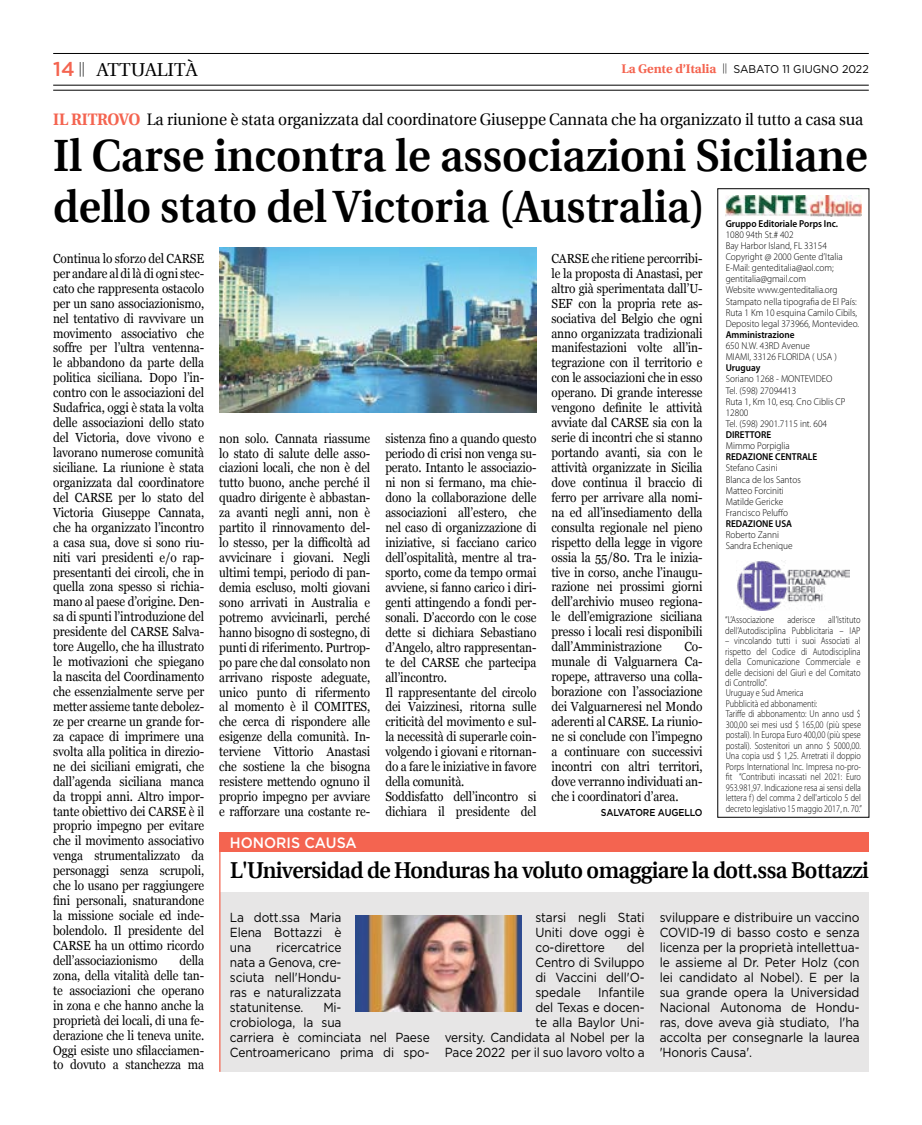
<style>
.page{position:relative;width:922px;height:1125px;background:#fff}
.page>*{position:absolute;margin:0;border:0;box-sizing:border-box;transform-origin:0 0}
.t1{font:600 45.25px/51.2px "Utopia";color:#000;scale:.96 1}
.t2{font:600 23px "Utopia";letter-spacing:-.025em;color:#000;scale:.94 1}
.t3{font:500 20px "Gotham";color:#f46450}
.t4{font:18.75px "Utopia";color:#000}
.t5{font:16.62px "Utopia";letter-spacing:-.01em;color:#000;scale:.94 1}
.t6{font:500 15px "Gotham";color:#fff;scale:.95 1}
.t7{font:13.12px/14.9px "Georgia";letter-spacing:-.01em;color:#000;text-align:justify;scale:.9 1}
.t8{font:13.12px/15px "Gotham";letter-spacing:-.01em;color:#000;text-align:justify;scale:.91 1}
.t9{font:700 12.5px "Utopia";color:#f46450}
.t10{font:11.25px "Gotham";color:#000;scale:.95 1}
.t11{font:300 10px/11.1px "Myriad Pro";color:#000;scale:.93 1}
.t12{font:300 10px/10.5px "Myriad Pro";color:#000;scale:.83 1}
.t13{font:300 10px/10.5px "Myriad Pro";color:#000;text-align:right;scale:.84 1}
.t14{font:600 10px "Myriad Pro";color:#000;scale:.93 1}
.t15{font:500 10px "Gotham";letter-spacing:-.02em;color:#000;scale:.9 1}
.s1{font-weight:700;color:#f46450}
</style>
<div class="page">
<hr style="left:53px;top:53px;width:815px;height:1px;background:#000">
<hr style="left:53px;top:90px;width:815px;height:1px;background:#000">
<hr style="left:53px;top:85px;width:815px;height:1px;background:#000">
<img style="left:736px;top:560px;width:113px;height:51px">
<img style="left:725px;top:196px;width:135px;height:20px">
<div style="left:220px;top:892px;width:648px;height:180px;background:#e7e6e6"></div>
<div style="left:220px;top:832px;width:648px;height:20px;background:#f46450"></div>
<hr style="left:219px;top:832px;width:1px;height:240px;background:#f46450">
<img style="left:355px;top:916px;width:166px;height:96px">
<img style="left:219px;top:248px;width:317px;height:165px">
<h3 class="t4" style="left:97px;top:60px;width:102px">ATTUALITÀ</h3>
<p class="t10" style="left:722px;top:62px;width:155px"><sup>||</sup> SABATO 11 GIUGNO 2022</p>
<h3 class="t3" style="left:53px;top:56px;width:33px">14 <sup>||</sup></h3>
<p class="t9" style="left:621px;top:62px;width:96px">La Gente d’Italia</p>
<p class="t5" style="left:53px;top:111px;width:863px"><span class="s1">IL RITROVO</span> La riunione è stata organizzata dal coordinatore Giuseppe Cannata che ha organizzato il tutto a casa sua</p>
<h1 class="t1" style="left:53px;top:130px;width:849px">Il Carse incontra le associazioni Siciliane dello stato del Victoria (Australia)</h1>
<p class="t14" style="left:725px;top:217px;width:122px">Gruppo Editoriale Porps Inc.</p>
<p class="t11" style="left:725px;top:229px;width:145px">1080 94th St.# 402<br>Bay Harbor Island, FL 33154<br>Copyright @ 2000 Gente d’Italia<br>E-Mail: genteditalia@aol.com; gentitalia@gmail.com<br>Website www.genteditalia.org<br>Stampato nella tipografia de El País:<br>Ruta 1 Km 10 esquina Camilo Cibils,<br>Deposito legal 373966, Montevideo.</p>
<p class="t14" style="left:725px;top:328px;width:75px">Amministrazione</p>
<p class="t11" style="left:725px;top:340px;width:121px">650 N.W. 43RD Avenue<br>MIAMI, 33126 FLORIDA ( USA )</p>
<p class="t14" style="left:725px;top:362px;width:39px">Uruguay</p>
<p class="t11" style="left:725px;top:373px;width:130px">Soriano 1268 - MONTEVIDEO<br>Tel. (598) 27094413<br>Ruta 1, Km 10, esq. Cno Ciblis CP<br>12800<br>Tel. (598) 2901.7115 int. 604</p>
<p class="t14" style="left:725px;top:428px;width:50px">DIRETTORE</p>
<p class="t11" style="left:725px;top:440px;width:70px">Mimmo Porpiglia</p>
<p class="t14" style="left:725px;top:451px;width:100px">REDAZIONE CENTRALE</p>
<p class="t11" style="left:725px;top:462px;width:82px">Stefano Casini<br>Blanca de los Santos<br>Matteo Forciniti<br>Matilde Gericke<br>Francisco Peluffo</p>
<p class="t14" style="left:725px;top:517px;width:73px">REDAZIONE USA</p>
<p class="t11" style="left:725px;top:529px;width:73px">Roberto Zanni<br>Sandra Echenique</p>
<p class="t7" style="left:53px;top:250px;width:169px">Continua lo sforzo del CARSE per andare al di là di ogni stec&shy;cato che rappresenta ostacolo per un sano associazionismo, nel tentativo di ravvivare un movimento associativo che soffre per l’ultra ventenna&shy;le abbandono da parte della politica siciliana. Dopo l’in&shy;contro con le associazioni del Sudafrica, oggi è stata la volta delle associazioni dello stato del Victoria, dove vivono e lavorano numerose comunità siciliane. La riunione è stata organizzata dal coordinatore del CARSE per lo stato del Victoria Giuseppe Cannata, che ha organizzato l’incontro a casa sua, dove si sono riu&shy;niti vari presidenti e/o rap&shy;presentanti dei circoli, che in quella zona spesso si richia&shy;mano al paese d’origine. Den&shy;sa di spunti l’introduzione del presidente del CARSE Salva&shy;tore Augello, che ha illustrato le motivazioni che spiegano la nascita del Coordinamento che essenzialmente serve per metter assieme tante debolez&shy;ze per crearne un grande for&shy;za capace di imprimere una svolta alla politica in direzio&shy;ne dei siciliani emigrati, che dall’agenda siciliana manca da troppi anni. Altro impor&shy;tante obiettivo dei CARSE è il proprio impegno per evitare che il movimento associativo venga strumentalizzato da personaggi senza scrupoli, che lo usano per raggiungere fini personali, snaturandone la missione sociale ed inde&shy;bolendolo. Il presidente del CARSE ha un ottimo ricordo dell’associazionismo</p>
<p class="t7" style="left:551px;top:250px;width:169px">CARSE che ritiene percorribi&shy;le la proposta di Anastasi, per altro già sperimentata dall’U-SEF con la propria rete as&shy;sociativa del Belgio che ogni anno organizzata tradizionali manifestazioni volte all’in&shy;tegrazione con il territorio e con le associazioni che in esso operano. Di grande interesse vengono definite le attività avviate dal CARSE sia con la serie di incontri che si stanno portando avanti, sia con le attività organizzate in Sicilia dove continua il braccio di ferro per arrivare alla nomi&shy;na ed all’insediamento della consulta regionale nel pieno rispetto della legge in vigore ossia la 55/80. Tra le inizia&shy;tive in corso, anche l’inaugu&shy;razione nei prossimi giorni dell’archivio museo regiona&shy;le dell’emigrazione siciliana presso i locali resi disponibili dall’Amministrazione</p>
<p class="t7" style="left:219px;top:430px;width:169px">non solo. Cannata riassume lo stato di salute delle asso&shy;ciazioni locali, che non è del tutto buono, anche perché il quadro dirigente è abbastan&shy;za avanti negli anni, non è partito il rinnovamento del&shy;lo stesso, per la difficoltà ad avvicinare i giovani. Negli ultimi tempi, periodo di pan&shy;demia escluso, molti giovani sono arrivati in Australia e potremo avvicinarli, perché hanno bisogno di sostegno, di punti di riferimento. Purtrop&shy;po pare che dal consolato non arrivano risposte adeguate, unico punto di rifermento al momento è il COMITES, che cerca di rispondere alle esigenze della comunità. In&shy;terviene Vittorio Anastasi che sostiene la che bisogna resistere mettendo ognuno il proprio impegno per avviare e rafforzare una costante re-</p>
<p class="t7" style="left:385px;top:430px;width:169px;text-align:left">sistenza fino a quando questo periodo di crisi non venga su&shy;perato. Intanto le associazio&shy;ni non si fermano, ma chie&shy;dono la collaborazione delle associazioni all’estero, che nel caso di organizzazione di iniziative, si facciano carico dell’ospitalità, mentre al tra&shy;sporto, come da tempo ormai avviene, si fanno carico i diri&shy;genti attingendo a fondi per&shy;sonali. D’accordo con le cose dette si dichiara Sebastiano d’Angelo, altro rappresentan&shy;te del CARSE che partecipa all’incontro.<br>Il rappresentante del circolo dei Vaizzinesi, ritorna sulle criticità del movimento e sul&shy;la necessità di superarle coin&shy;volgendo i giovani e ritornan&shy;do a fare le iniziative in favore della comunità.<br>Soddisfatto dell’incontro si dichiara il presidente del</p>
<p class="t13" style="left:725px;top:615px;width:162px">all’Istituto<br>dell’Autodisciplina Pubblicitaria – IAP</p>
<p class="t13" style="left:725px;top:636px;width:162px;text-align:justify">– vincolando tutti i suoi Associati al rispetto del Codice di Autodisciplina della Comunicazione Commerciale e delle decisioni del Giurì e del Comitato di Controllo”.</p>
<p class="t13" style="left:725px;top:615px;width:60px">“L’Associazione</p>
<p class="t13" style="left:787px;top:615px;width:34px">aderisce</p>
<p class="t7" style="left:551px;top:639px;width:169px;text-indent:133px">Co&shy;munale di Valguarnera Ca&shy;ropepe, attraverso una colla&shy;borazione con l’associazione dei Valguarneresi nel Mondo aderenti al CARSE. La riunio&shy;ne si conclude con l’impegno a continuare con successivi incontri con altri territori, dove verranno individuati an&shy;che i coordinatori d’area.</p>
<p class="t15" style="left:600px;top:805px;width:114px">SALVATORE AUGELLO</p>
<p class="t12" style="left:725px;top:688px;width:165px">Uruguay e Sud America<br>Pubblicità ed abbonamenti:<br>Tariffe di abbonamento: Un anno usd $ 300,00 sei mesi usd $ 165,00 (più spese postali). In Europa Euro 400,00 (più spese postali). Sostenitori un anno $ 5000,00.<br>Una copia usd $ 1,25. Arretrati il doppio Porps International Inc. Impresa no-pro&shy;fit “Contributi incassati nel 2021: Euro 953.981,97. Indicazione resa ai sensi della lettera f ) del comma 2 dell'articolo 5 del decreto legislativo 15 maggio 2017, n. 70.”</p>
<p class="t6" style="left:230px;top:833px;width:135px">HONORIS CAUSA</p>
<h2 class="t2" style="left:230px;top:857px;width:681px">L'Universidad de Honduras ha voluto omaggiare la dott.ssa Bottazzi</h2>
<p class="t8" style="left:230px;top:910px;width:124px">La dott.ssa Maria Elena Bottazzi è una</p>
<p class="t8" style="left:659px;top:910px;width:221px">sviluppare e distribuire un vaccino COVID-19 di basso costo e senza licenza per la proprietà intellettua&shy;le assieme al Dr. Peter Holz (con lei candidato al Nobel). E per la sua grande opera la Universidad Nacional Autonoma de Hondu&shy;ras, dove aveva già studiato, l'ha accolta per consegnarle la laurea 'Honoris Causa'.</p>
<p class="t8" style="left:535px;top:910px;width:121px">starsi negli Stati Uniti dove oggi è co-direttore</p>
<p class="t8" style="left:535px;top:940px;width:121px;text-indent:91px">del Centro di Sviluppo di Vaccini dell'O&shy;spedale</p>
<p class="t8" style="left:230px;top:940px;width:124px;text-indent:46px">ricercatrice nata a Genova, cre&shy;sciuta nell'Hondu&shy;ras e naturalizzata statunitense.</p>
<p class="t7" style="left:53px;top:952px;width:169px;text-indent:126px">della zona, della vitalità delle tan&shy;te associazioni che operano in zona e che hanno anche la proprietà dei locali, di una fe&shy;derazione che li teneva unite.<br>Oggi esiste uno sfilacciamen&shy;to dovuto a stanchezza ma</p>
<p class="t8" style="left:444px;top:985px;width:221px;text-align:right">Infantile<br>del Texas e docen-<br>te alla Baylor Uni-<br>versity. Candidata al Nobel per la<br>Pace 2022 per il suo lavoro volto a</p>
<p class="t8" style="left:230px;top:1000px;width:221px;text-align:left;text-indent:93px">Mi-<br>crobiologa, la sua<br>carriera è cominciata nel Paese<br>Centroamericano prima di spo-</p>
</div>
